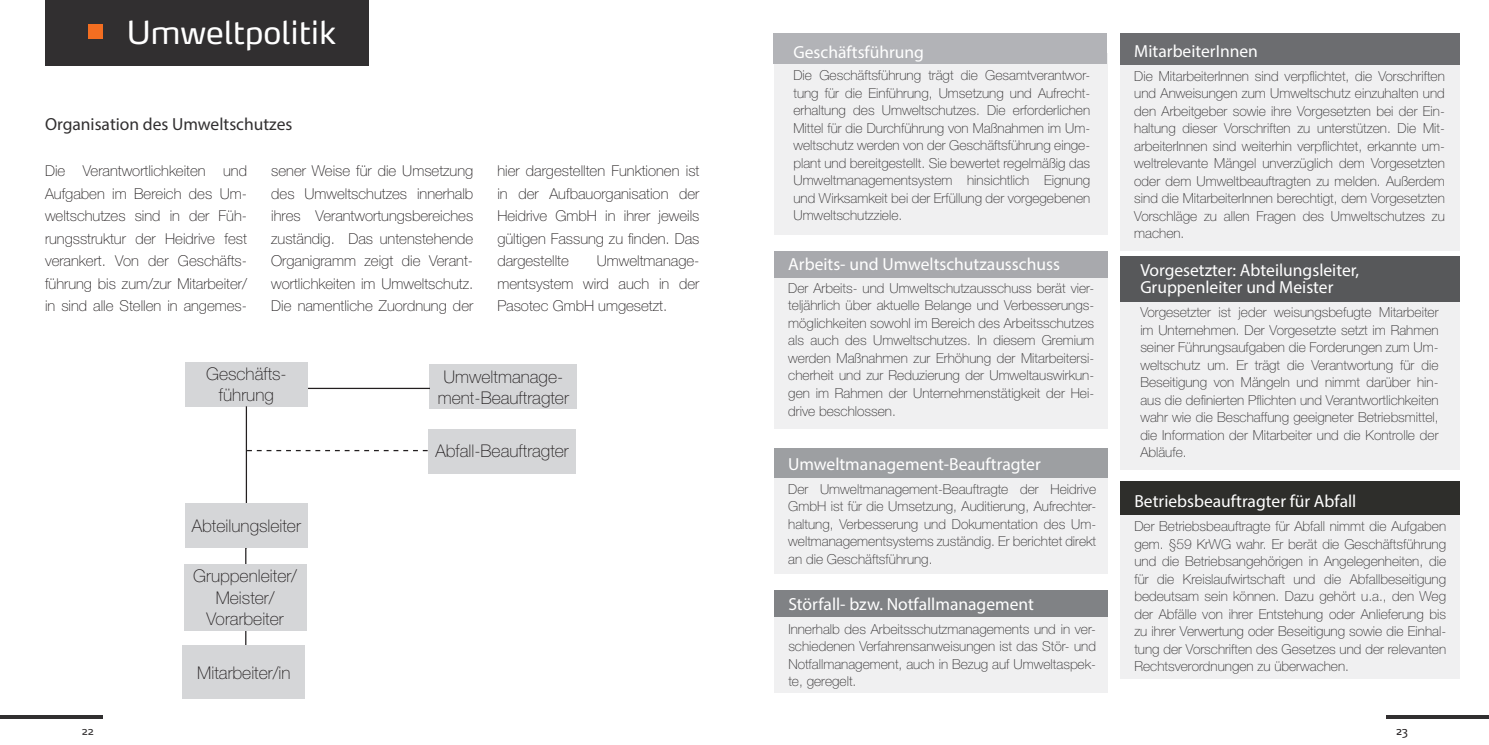
<style>
.page{position:relative;width:1489px;height:745px;background:#fff}
.page>*{position:absolute;margin:0;border:0;box-sizing:border-box;transform-origin:0 0}
.t1{font:31.25px "Max OT";color:#fff}
.t2{font:17.5px/17.5px "Myriad Pro";color:#fff}
.t3{font:100 17.5px/21.2px "Helvetica Neue LT Pro";color:#231f20;text-align:center}
.t4{font:17.5px "Myriad Pro";color:#312f30}
.t5{font:100 15px/22.5px "Helvetica Neue LT Pro";color:#231f20;text-align:justify}
.t6{font:100 13.75px/17.5px "Helvetica Neue LT Pro";color:#312f30;text-align:justify}
.t7{font:11.25px "Max OT";color:#312f30}
.t8{font:11.25px "Max OT";color:#231f20}
</style>
<div class="page">
<svg style="left:0;top:715px;width:103px;height:3px"></svg>
<svg style="left:1386px;top:715px;width:102px;height:3px"></svg>
<hr style="left:245px;top:603px;width:1px;height:53px;background:#231f20">
<div style="left:185px;top:361px;width:122px;height:45px;background:#d5d6d8"></div>
<hr style="left:246px;top:406px;width:1px;height:142px;background:#231f20">
<svg style="left:247px;top:449px;width:180px;height:2px"></svg>
<hr style="left:245px;top:520px;width:1px;height:53px;background:#231f20">
<div style="left:429px;top:364px;width:148px;height:45px;background:#d5d6d8"></div>
<hr style="left:308px;top:387px;width:122px;height:2px;background:#231f20">
<div style="left:428px;top:428px;width:148px;height:45px;background:#d5d6d8"></div>
<div style="left:185px;top:502px;width:122px;height:45px;background:#d5d6d8"></div>
<div style="left:184px;top:563px;width:122px;height:67px;background:#d5d6d8"></div>
<div style="left:183px;top:645px;width:122px;height:53px;background:#d5d6d8"></div>
<div style="left:45px;top:0;width:324px;height:66px;background:#312f30"></div>
<div style="left:88px;top:25px;width:14px;height:14px;background:#f36e21"></div>
<div style="left:774px;top:54px;width:333px;height:181px;background:#f0f0f1"></div>
<div style="left:773px;top:33px;width:333px;height:31px;background:#b2b3b7"></div>
<div style="left:774px;top:610px;width:333px;height:82px;background:#f0f0f1"></div>
<div style="left:774px;top:590px;width:333px;height:26px;background:#808285"></div>
<div style="left:1119px;top:64px;width:339px;height:187px;background:#f0f0f1"></div>
<div style="left:1119px;top:33px;width:339px;height:31px;background:#6c6d70"></div>
<div style="left:774px;top:456px;width:333px;height:117px;background:#f0f0f1"></div>
<div style="left:774px;top:447px;width:333px;height:29px;background:#9d9fa2"></div>
<div style="left:1119px;top:510px;width:339px;height:168px;background:#f0f0f1"></div>
<div style="left:1119px;top:481px;width:339px;height:33px;background:#2e2e2b"></div>
<div style="left:1119px;top:298px;width:339px;height:171px;background:#f0f0f1"></div>
<div style="left:1119px;top:256px;width:339px;height:46px;background:#57585a"></div>
<div style="left:774px;top:278px;width:333px;height:150px;background:#f0f0f1"></div>
<div style="left:774px;top:251px;width:333px;height:27px;background:#a8a9ad"></div>
<h1 class="t1" style="left:127px;top:12px;width:211px">Umweltpolitik</h1>
<p class="t4" style="left:45px;top:113px;width:249px">Organisation des Umweltschutzes</p>
<p class="t5" style="left:45px;top:159px;width:203px">Die Verantwortlichkeiten und Aufgaben im Bereich des Um&shy;weltschutzes sind in der Füh&shy;rungsstruktur der Heidrive fest verankert. Von der Geschäfts&shy;führung bis zum/zur Mitarbeiter/ in sind alle Stellen in angemes-</p>
<p class="t5" style="left:271px;top:159px;width:203px">sener Weise für die Umsetzung des Umweltschutzes innerhalb ihres Verantwortungsbereiches zuständig. Das untenstehende Organigramm zeigt die Verant&shy;wortlichkeiten im Umweltschutz.<br>Die namentliche Zuordnung der</p>
<p class="t5" style="left:497px;top:159px;width:203px">hier dargestellten Funktionen ist in der Aufbauorganisation der Heidrive GmbH in ihrer jeweils gültigen Fassung zu finden. Das dargestellte</p>
<p class="t5" style="left:497px;top:249px;width:203px;text-indent:99px">Umweltmanage&shy;mentsystem wird auch in der Pasotec GmbH umgesetzt.</p>
<p class="t3" style="left:206px;top:362px;width:82px">Geschäfts&shy;führung</p>
<p class="t3" style="left:438px;top:365px;width:132px">Umweltmanage&shy;ment-Beauftragter</p>
<p class="t3" style="left:435px;top:440px;width:135px">Abfall-Beauftragter</p>
<p class="t3" style="left:192px;top:514px;width:111px">Abteilungsleiter</p>
<p class="t3" style="left:193px;top:565px;width:105px">Gruppenleiter/<br>Meister/<br>Vorarbeiter</p>
<p class="t3" style="left:197px;top:661px;width:95px">Mitarbeiter/in</p>
<p class="t2" style="left:793px;top:43px;width:132px">Geschäftsführung</p>
<p class="t6" style="left:793px;top:66px;width:298px">Die Geschäftsführung trägt die Gesamtverantwor&shy;tung für die Einführung, Umsetzung und Aufrecht&shy;erhaltung des Umweltschutzes. Die erforderlichen Mittel für die Durchführung von Maßnahmen im Um&shy;weltschutz werden von der Geschäftsführung einge&shy;plant und bereitgestellt. Sie bewertet regelmäßig das Umweltmanagementsystem hinsichtlich Eignung und Wirksamkeit bei der Erfüllung der vorgegebenen Umweltschutzziele.</p>
<p class="t2" style="left:1134px;top:42px;width:125px">MitarbeiterInnen</p>
<p class="t6" style="left:1134px;top:67px;width:312px">Die MitarbeiterInnen sind verpflichtet, die Vorschriften und Anweisungen zum Umweltschutz einzuhalten und den Arbeitgeber sowie ihre Vorgesetzten bei der Ein&shy;haltung dieser Vorschriften zu unterstützen. Die Mit&shy;arbeiterInnen sind weiterhin verpflichtet, erkannte um&shy;weltrelevante Mängel unverzüglich dem Vorgesetzten oder dem Umweltbeauftragten zu melden. Außerdem sind die MitarbeiterInnen berechtigt, dem Vorgesetzten Vorschläge zu allen Fragen des Umweltschutzes zu machen.</p>
<p class="t2" style="left:788px;top:255px;width:273px">Arbeits- und Umweltschutzausschuss</p>
<p class="t6" style="left:788px;top:279px;width:307px">Der Arbeits- und Umweltschutzausschuss berät vier&shy;teljährlich über aktuelle Belange und Verbesserungs&shy;möglichkeiten sowohl im Bereich des Arbeitsschutzes als auch des Umweltschutzes. In diesem Gremium werden Maßnahmen zur Erhöhung der Mitarbeitersi&shy;cherheit und zur Reduzierung der Umweltauswirkun&shy;gen im Rahmen der Unternehmenstätigkeit der Hei&shy;drive beschlossen.</p>
<p class="t2" style="left:1140px;top:261px;width:220px">Vorgesetzter: Abteilungsleiter,<br>Gruppenleiter und Meister</p>
<p class="t6" style="left:1140px;top:303px;width:300px">Vorgesetzter ist jeder weisungsbefugte Mitarbeiter im Unternehmen. Der Vorgesetzte setzt im Rahmen seiner Führungsaufgaben die Forderungen zum Um&shy;weltschutz um. Er trägt die Verantwortung für die Beseitigung von Mängeln und nimmt darüber hin&shy;aus die definierten Pflichten und Verantwortlichkeiten wahr wie die Beschaffung geeigneter Betriebsmittel, die Information der Mitarbeiter und die Kontrolle der Abläufe.</p>
<p class="t2" style="left:788px;top:455px;width:254px">Umweltmanagement-Beauftragter</p>
<p class="t6" style="left:788px;top:479px;width:309px">Der Umweltmanagement-Beauftragte der Heidrive GmbH ist für die Umsetzung, Auditierung, Aufrechter&shy;haltung, Verbesserung und Dokumentation des Um&shy;weltmanagementsystems zuständig. Er berichtet direkt an die Geschäftsführung.</p>
<p class="t2" style="left:1134px;top:492px;width:223px">Betriebsbeauftragter für Abfall</p>
<p class="t6" style="left:1134px;top:517px;width:313px">Der Betriebsbeauftragte für Abfall nimmt die Aufgaben gem. §59 KrWG wahr. Er berät die Geschäftsführung und die Betriebsangehörigen in Angelegenheiten, die für die Kreislaufwirtschaft und die Abfallbeseitigung bedeutsam sein können. Dazu gehört u.a., den Weg der Abfälle von ihrer Entstehung oder Anlieferung bis zu ihrer Verwertung oder Beseitigung sowie die Einhal&shy;tung der Vorschriften des Gesetzes und der relevanten Rechtsverordnungen zu überwachen.</p>
<p class="t2" style="left:788px;top:594px;width:247px">Störfall- bzw. Notfallmanagement</p>
<p class="t6" style="left:788px;top:619px;width:309px">Innerhalb des Arbeitsschutzmanagements und in ver&shy;schiedenen Verfahrensanweisungen ist das Stör- und Notfallmanagement, auch in Bezug auf Umweltaspek&shy;te, geregelt.</p>
<p class="t7" style="left:82px;top:722px;width:14px">22</p>
<p class="t8" style="left:1395px;top:722px;width:14px">23</p>
</div>
